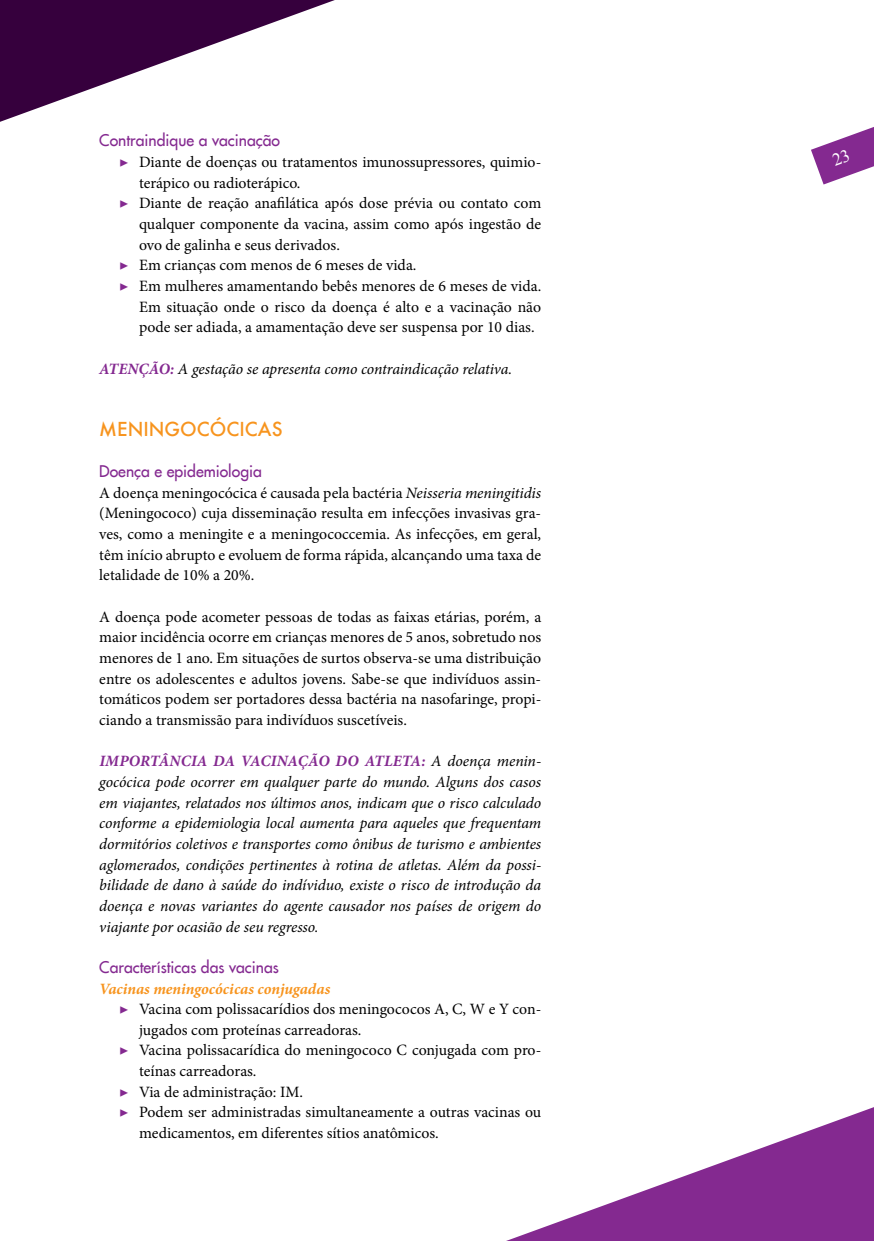
<style>
.page{position:relative;width:874px;height:1241px;background:#fff}
.page>*{position:absolute;margin:0;border:0;box-sizing:border-box;transform-origin:0 0}
.t1{font:500 21px "Futura";color:#f7941e}
.t2{font:15.75px/20.7px "Minion Pro";color:#000;text-align:justify}
.t3{font:italic 15.75px/20.7px "Minion Pro";letter-spacing:-.005em;color:#000;text-align:justify}
.t4{font:15.75px "Futura";color:#842990}
.t5{font:italic 700 15.75px "Minion Pro";letter-spacing:-.005em;color:#f7941e}
.s1{color:#842990}
.s2{font-weight:700;color:#842990}
.s3{font-style:italic}
</style>
<div class="page">
<svg style="left:0;top:0;width:335px;height:122px;fill:#36003d"></svg>
<svg style="left:509px;top:1107px;width:364px;height:133px"></svg>
<svg style="left:811px;top:127px;width:62px;height:57px"></svg>
<p class="t4" style="left:99px;top:130px;width:182px">Contraindique a vacinação</p>
<p class="t2" style="left:119px;top:152px;width:423px"><span class="s1">▶</span> Diante de doenças ou tratamentos imunossupressores, quimio-</p>
<p class="t2" style="left:139px;top:172px;width:163px">terápico ou radioterápico.</p>
<p class="t2" style="left:119px;top:193px;width:423px"><span class="s1">▶</span> Diante de reação anafilática após dose prévia ou contato com</p>
<p class="t2" style="left:139px;top:214px;width:403px">qualquer componente da vacina, assim como após ingestão de</p>
<p class="t2" style="left:139px;top:234px;width:202px">ovo de galinha e seus derivados.</p>
<p class="t2" style="left:119px;top:255px;width:299px"><span class="s1">▶</span> Em crianças com menos de 6 meses de vida.</p>
<p class="t2" style="left:119px;top:275px;width:423px"><span class="s1">▶</span> Em mulheres amamentando bebês menores de 6 meses de vida.</p>
<p class="t2" style="left:139px;top:296px;width:403px">Em situação onde o risco da doença é alto e a vacinação não</p>
<p class="t2" style="left:139px;top:317px;width:397px">pode ser adiada, a amamentação deve ser suspensa por 10 dias.</p>
<p class="t3" style="left:99px;top:358px;width:414px"><span class="s2">ATENÇÃO:</span> A gestação se apresenta como contraindicação relativa.</p>
<h1 class="t1" style="left:99px;top:416px;width:185px">MENINGOCÓCICAS</h1>
<p class="t4" style="left:99px;top:461px;width:164px">Doença e epidemiologia</p>
<p class="t2" style="left:99px;top:482px;width:443px">A doença meningocócica é causada pela bactéria <span class="s3">Neisseria meningitidis </span>(Meningococo) cuja disseminação resulta em infecções invasivas gra&shy;ves, como a meningite e a meningococcemia. As infecções, em geral, têm início abrupto e evoluem de forma rápida, alcançando uma taxa de letalidade de 10% a 20%.</p>
<p class="t2" style="left:99px;top:606px;width:443px">A doença pode acometer pessoas de todas as faixas etárias, porém, a maior incidência ocorre em crianças menores de 5 anos, sobretudo nos menores de 1 ano. Em situações de surtos observa-se uma distribuição entre os adolescentes e adultos jovens. Sabe-se que indivíduos assin&shy;tomáticos podem ser portadores dessa bactéria na nasofaringe, propi&shy;ciando a transmissão para indivíduos suscetíveis.</p>
<p class="t3" style="left:99px;top:750px;width:443px"><span class="s2">IMPORTÂNCIA DA VACINAÇÃO DO ATLETA:</span> A doença menin&shy;gocócica pode ocorrer em qualquer parte do mundo. Alguns dos casos em viajantes, relatados nos últimos anos, indicam que o risco calculado conforme a epidemiologia local aumenta para aqueles que frequentam dormitórios coletivos e transportes como ônibus de turismo e ambientes aglomerados, condições pertinentes à rotina de atletas. Além da possi&shy;bilidade de dano à saúde do indíviduo, existe o risco de introdução da doença e novas variantes do agente causador nos países de origem do viajante por ocasião de seu regresso.</p>
<p class="t4" style="left:99px;top:956px;width:181px">Características das vacinas</p>
<p class="t5" style="left:99px;top:977px;width:232px">Vacinas meningocócicas conjugadas</p>
<p class="t2" style="left:119px;top:998px;width:423px"><span class="s1">▶</span> Vacina com polissacarídios dos meningococos A, C, W e Y con-</p>
<p class="t2" style="left:139px;top:1019px;width:224px">jugados com proteínas carreadoras.</p>
<p class="t2" style="left:119px;top:1039px;width:423px"><span class="s1">▶</span> Vacina polissacarídica do meningococo C conjugada com pro-</p>
<p class="t2" style="left:139px;top:1060px;width:119px">teínas carreadoras.</p>
<p class="t2" style="left:119px;top:1081px;width:185px"><span class="s1">▶</span> Via de administração: IM.</p>
<p class="t2" style="left:119px;top:1101px;width:423px"><span class="s1">▶</span> Podem ser administradas simultaneamente a outras vacinas ou</p>
<p class="t2" style="left:139px;top:1122px;width:301px">medicamentos, em diferentes sítios anatômicos.</p>
</div>
